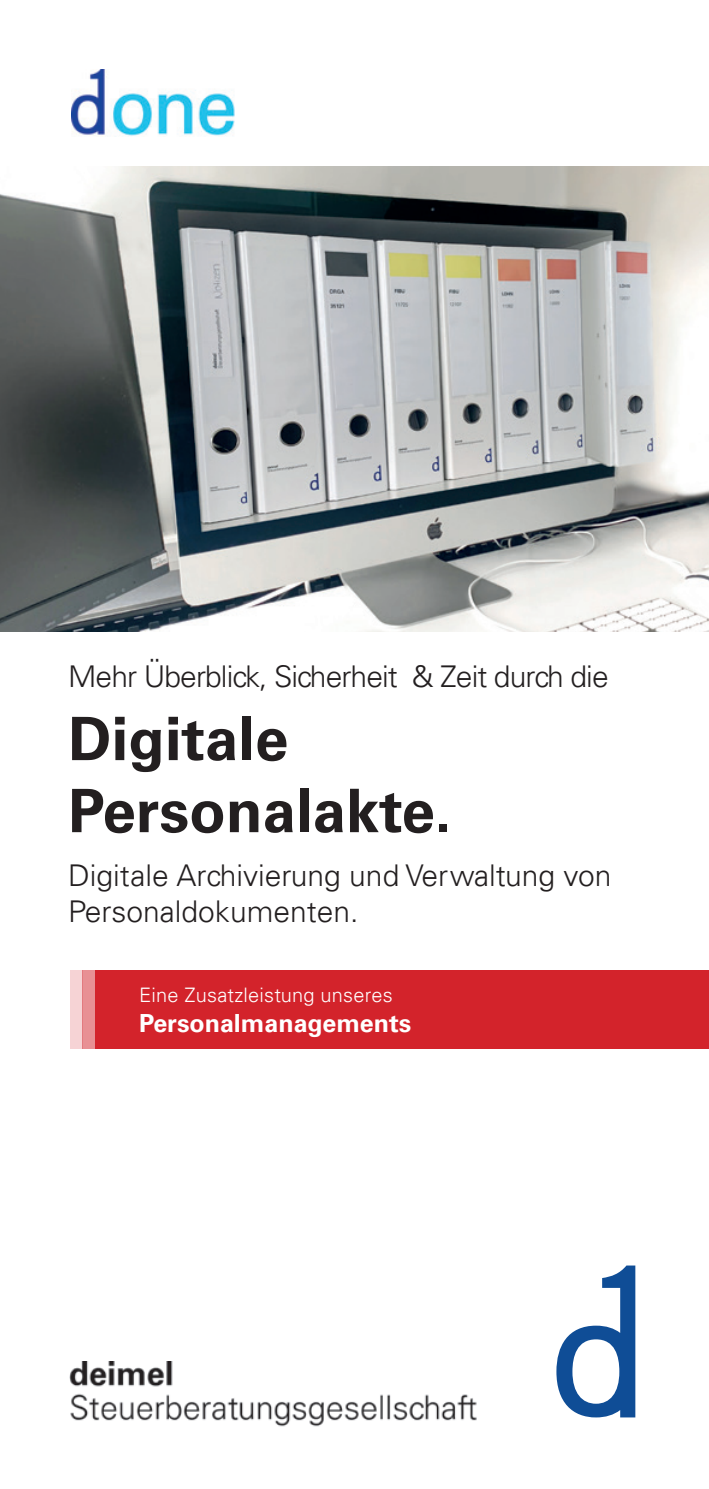
<style>
.page{position:relative;width:709px;height:1489px;background:#fff}
.page>*{position:absolute;margin:0;border:0;box-sizing:border-box;transform-origin:0 0}
.t1{font:700 60px/72px "Univers LT";color:#231f20}
.t2{font:300 30px/36px "Univers LT";color:#231f20}
.t3{font:300 30px "Univers LT";letter-spacing:-.03em;color:#231f20}
.t4{font:700 25px "Univers LT";color:#fff}
.t5{font:300 20px "Univers LT";letter-spacing:.01em;color:#fff}
</style>
<div class="page">
<img style="left:0;top:167px;width:709px;height:464px">
<svg style="left:556px;top:1265px;width:79px;height:152px"></svg>
<img style="left:69px;top:1361px;width:408px;height:66px">
<div style="left:95px;top:970px;width:614px;height:79px;background:#d3232b"></div>
<div style="left:83px;top:970px;width:12px;height:79px;background:#e89094"></div>
<div style="left:71px;top:970px;width:12px;height:79px;background:#f6d3d5"></div>
<img style="left:72px;top:70px;width:163px;height:66px">
<p class="t3" style="left:68px;top:658px;width:542px">Mehr Überblick, Sicherheit &amp; Zeit durch die</p>
<h1 class="t1" style="left:68px;top:703px;width:385px">Digitale<br>Personalakte.</h1>
<p class="t2" style="left:68px;top:857px;width:544px">Digitale Archivierung und Verwaltung von<br>Personaldokumenten.</p>
<p class="t5" style="left:139px;top:982px;width:255px">Eine Zusatzleistung unseres</p>
<p class="t4" style="left:139px;top:1008px;width:274px">Personalmanagements</p>
</div>
